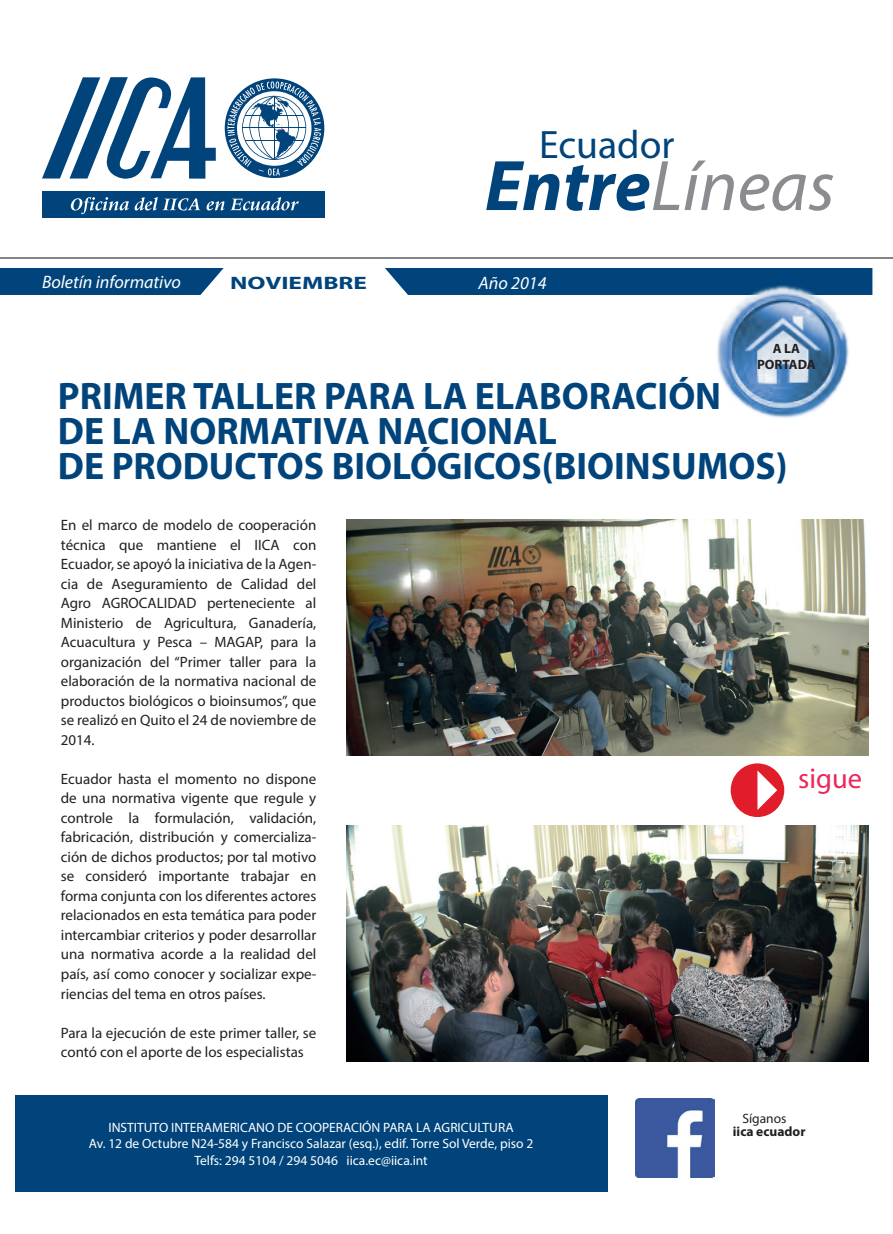
<style>
.page{position:relative;width:893px;height:1234px;background:#fff}
.page>*{position:absolute;margin:0;border:0;box-sizing:border-box;transform-origin:0 0}
.t1{font:italic 72.15px "Myriad Pro";color:#8a8c8f}
.t2{font:39.75px "Myriad Pro";color:#00447b}
.t3{font:700 38.4px/34.8px "Myriad Pro";color:#00447b}
.t4{font:28.35px "Myriad";color:#ee265a}
.t5{font:italic 18px "Myriad Pro";color:#fff}
.t6{font:700 18px "Myriad Pro";color:#00447b;scale:1.4 1}
.t7{font:15px/19.5px "Myriad Pro";color:#231f20;text-align:justify}
.t8{font:13.5px/16.2px "Myriad Pro";color:#fff;text-align:center}
.t9{font:700 13.5px/16.2px "Myriad Pro";color:#231f20;text-align:center}
.t10{font:13.5px "Myriad Pro";color:#231f20}
.s1{font-weight:700;color:#00447b}
</style>
<div class="page">
<div style="left:0;top:268px;width:224px;height:27px;background:#00447b"></div>
<div style="left:385px;top:268px;width:487px;height:27px;background:#00447b"></div>
<hr style="left:0;top:257px;width:893px;height:2px;background:#828487">
<div style="left:15px;top:1094px;width:592px;height:97px;background:#00447b"></div>
<img style="left:635px;top:1098px;width:80px;height:79px">
<svg style="left:42px;top:77px;width:174px;height:102px"></svg>
<svg style="left:225px;top:78px;width:99px;height:100px"></svg>
<div style="left:42px;top:191px;width:282px;height:26px;background:#00447b"></div>
<svg style="left:71px;top:197px;width:58px;height:17px"></svg>
<svg style="left:135px;top:197px;width:65px;height:13px"></svg>
<svg style="left:206px;top:197px;width:93px;height:13px"></svg>
<img style="left:716px;top:286px;width:137px;height:132px">
<img style="left:347px;top:520px;width:521px;height:235px">
<img style="left:347px;top:825px;width:521px;height:235px">
<div style="left:731px;top:763px;width:53px;height:53px;background:#e11d2b;border-radius:50%"></div>
<svg style="left:757px;top:770px;width:20px;height:39px"></svg>
<h2 class="t2" style="left:539px;top:120px;width:137px">Ecuador</h2>
<h1 class="t1" style="left:485px;top:141px;width:351px"><span class="s1">Entre</span>Líneas</h1>
<p class="t5" style="left:42px;top:270px;width:140px">Boletín informativo</p>
<p class="t6" style="left:230px;top:271px;width:99px">NOVIEMBRE</p>
<p class="t5" style="left:479px;top:272px;width:70px">Año 2014</p>
<p class="t9" style="left:757px;top:340px;width:60px">A LA<br>PORTADA</p>
<h3 class="t3" style="left:58px;top:377px;width:731px">PRIMER TALLER PARA LA ELABORACIÓN<br>DE LA NORMATIVA NACIONAL<br>DE PRODUCTOS BIOLÓGICOS(BIOINSUMOS)</h3>
<p class="t7" style="left:61px;top:515px;width:257px">En el marco de modelo de cooperación técnica que mantiene el IICA con Ecuador, se apoyó la iniciativa de la Agen&shy;cia de Aseguramiento de Calidad del Agro AGROCALIDAD perteneciente al Ministerio de Agricultura, Ganadería, Acuacultura y Pesca – MAGAP, para la organización del “Primer taller para la elaboración de la normativa nacional de productos biológicos o bioinsumos”, que se realizó en Quito el 24 de noviembre de 2014.</p>
<p class="t7" style="left:61px;top:768px;width:257px">Ecuador hasta el momento no dispone de una normativa vigente que regule y controle la formulación, validación, fabricación, distribución y comercializa&shy;ción de dichos productos; por tal motivo se consideró importante trabajar en forma conjunta con los diferentes actores relacionados en esta temática para poder intercambiar criterios y poder desarrollar una normativa acorde a la realidad del país, así como conocer y socializar expe&shy;riencias del tema en otros países.</p>
<p class="t7" style="left:61px;top:1022px;width:257px">Para la ejecución de este primer taller, se contó con el aporte de los especialistas</p>
<h3 class="t4" style="left:798px;top:764px;width:65px">sigue</h3>
<p class="t10" style="left:742px;top:1109px;width:46px">Síganos</p>
<p class="t8" style="left:89px;top:1119px;width:446px">INSTITUTO INTERAMERICANO DE COOPERACIÓN PARA LA AGRICULTURA<br>Av. 12 de Octubre N24-584 y Francisco Salazar (esq.), edif. Torre Sol Verde, piso 2<br>Telfs: 294 5104 / 294 5046 iica.ec@iica.int</p>
<p class="t9" style="left:733px;top:1122px;width:74px">iica ecuador</p>
</div>
